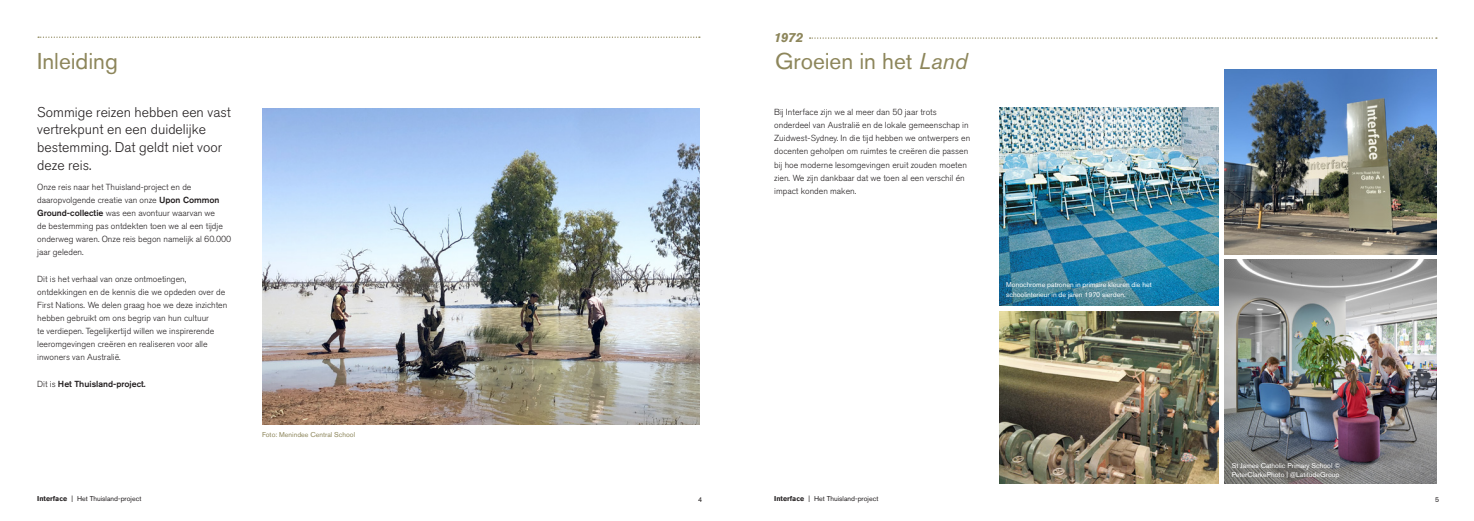
<style>
.page{position:relative;width:1474px;height:521px;background:#fff}
.page>*{position:absolute;margin:0;border:0;box-sizing:border-box;transform-origin:0 0}
.t1{font:22.75px "Akzidenz Grotesk Pro";color:#8d865b}
.t2{font:300 14px/17.5px "Akzidenz Grotesk Pro";color:#231f20}
.t3{font:italic 700 13.12px "Akzidenz Grotesk Pro";color:#8d865b}
.t4{font:300 8.75px/13.1px "Akzidenz Grotesk Pro";color:#231f20}
.t5{font:500 8.75px "Akzidenz Grotesk Pro";color:#231f20}
.t6{font:7px/9.6px "Akzidenz Grotesk Pro";color:#fff}
.t7{font:7px "Akzidenz Grotesk Pro";color:#231f20}
.t8{font:7px "Akzidenz Grotesk Pro";color:#8d865b}
.s1{font-weight:500}
.s2{font-weight:300}
.s3{font-style:italic}
.s4{font-weight:700}
</style>
<div class="page">
<img style="left:262px;top:108px;width:437px;height:317px">
<svg style="left:38px;top:37px;width:662px;height:1px"></svg>
<img style="left:999px;top:108px;width:219px;height:198px">
<img style="left:999px;top:311px;width:219px;height:173px">
<img style="left:1224px;top:260px;width:212px;height:224px">
<img style="left:1224px;top:69px;width:212px;height:185px">
<svg style="left:809px;top:37px;width:627px;height:2px"></svg>
<h1 class="t1" style="left:37px;top:47px;width:82px">Inleiding</h1>
<h2 class="t2" style="left:37px;top:103px;width:195px">Sommige reizen hebben een vast vertrekpunt en een duidelijke bestemming. Dat geldt niet voor deze reis.</h2>
<p class="t4" style="left:37px;top:180px;width:196px">Onze reis naar het Thuisland-project en de daaropvolgende creatie van onze <span class="s1">Upon Common Ground-collectie</span> was een avontuur waarvan we<br>de bestemming pas ontdekten toen we al een tijdje onderweg waren. Onze reis begon namelijk al 60.000 jaar geleden.</p>
<p class="t4" style="left:37px;top:272px;width:192px">Dit is het verhaal van onze ontmoetingen, ontdekkingen en de kennis die we opdeden over de First Nations. We delen graag hoe we deze inzichten hebben gebruikt om ons begrip van hun cultuur<br>te verdiepen. Tegelijkertijd willen we inspirerende leeromgevingen creëren en realiseren voor alle inwoners van Australië.</p>
<p class="t5" style="left:37px;top:378px;width:110px"><span class="s2">Dit is</span> Het Thuisland-project.</p>
<p class="t8" style="left:262px;top:429px;width:94px">Foto: Menindee Central School</p>
<h3 class="t3" style="left:774px;top:29px;width:31px">1972</h3>
<h1 class="t1" style="left:775px;top:47px;width:194px">Groeien in het <span class="s3">Land</span></h1>
<p class="t4" style="left:774px;top:105px;width:198px">Bij Interface zijn we al meer dan 50 jaar trots onderdeel van Australië en de lokale gemeenschap in Zuidwest-Sydney. In die tijd hebben we ontwerpers en docenten geholpen om ruimtes te creëren die passen bij hoe moderne lesomgevingen eruit zouden moeten zien. We zijn dankbaar dat we toen al een verschil én impact konden maken.</p>
<p class="t6" style="left:1006px;top:280px;width:147px">Monochrome patronen in primaire kleuren die het schoolinterieur in de jaren 1970 sierden.</p>
<p class="t6" style="left:1231px;top:460px;width:110px">St James Catholic Primary School ©<br>PeterClarkePhoto | @LatitudeGroup</p>
<p class="t7" style="left:37px;top:494px;width:106px"><span class="s4">Interface</span> | Het Thuisland-project</p>
<p class="t7" style="left:698px;top:495px;width:6px">4</p>
<p class="t7" style="left:774px;top:494px;width:106px"><span class="s4">Interface</span> | Het Thuisland-project</p>
<p class="t7" style="left:1435px;top:495px;width:6px">5</p>
</div>
